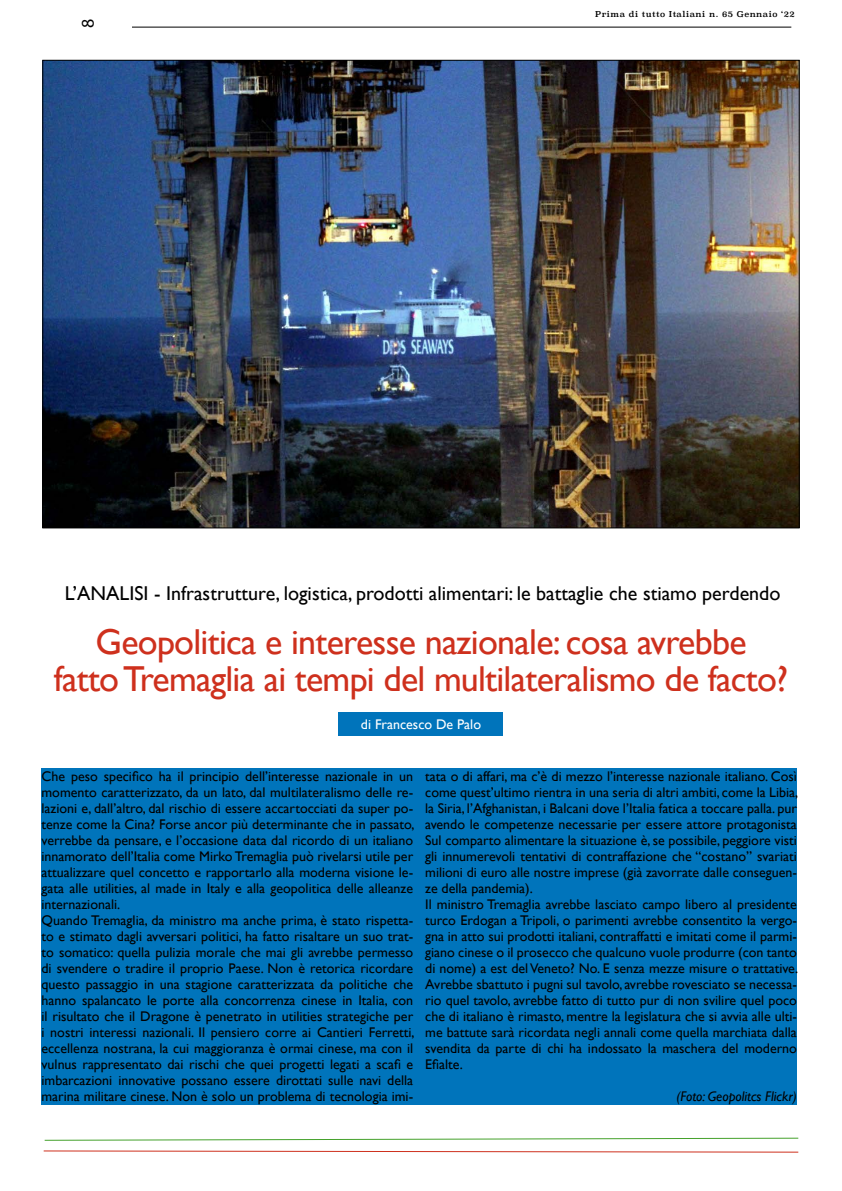
<style>
.page{position:relative;width:842px;height:1191px;background:#fff}
.page>*{position:absolute;margin:0;border:0;box-sizing:border-box;transform-origin:0 0}
.t1{font:36px/37px "Gill Sans";letter-spacing:-.02em;color:#ce301d;text-align:center}
.t2{font:20px "Gill Sans";color:#000}
.t3{font:18px "Myriad Pro";color:#000}
.t4{font:14px/16px "Gill Sans";color:#000}
.t5{font:italic 14px "Gill Sans";color:#000}
.t6{font:14px "Gill Sans";color:#fff}
.t7{font:8px "Superclarendon";letter-spacing:.06em;color:#000}
</style>
<div class="page">
<hr style="left:43px;top:27px;width:748px;height:1px;background:#000">
<div style="left:43px;top:7px;width:89px;height:28px;background:#fff"></div>
<svg style="left:44px;top:1137px;width:755px;height:4px"></svg>
<svg style="left:43px;top:1150px;width:756px;height:3px"></svg>
<img style="left:45px;top:62px;width:752px;height:464px">
<div style="left:41px;top:768px;width:756px;height:336px;background:#0074bb"></div>
<div style="left:338px;top:712px;width:165px;height:24px;background:#0074bb"></div>
<p class="t3" style="left:77px;top:28px;width:11px;rotate:-90deg">8</p>
<p class="t7" style="left:595px;top:9px;width:201px">Prima di tutto Italiani n. 65 Gennaio ‘22</p>
<h2 class="t2" style="left:65px;top:582px;width:717px">L’ANALISI - Infrastrutture, logistica, prodotti alimentari: le battaglie che stiamo perdendo</h2>
<h1 class="t1" style="left:54px;top:623px;width:736px">Geopolitica e interesse nazionale: cosa avrebbe<br>fatto Tremaglia ai tempi del multilateralismo de facto?</h1>
<p class="t6" style="left:361px;top:716px;width:122px">di Francesco De Palo</p>
<p class="t4" style="left:41px;top:768px;width:375px">Che peso specifico ha il principio dell’interesse nazionale in un momento caratterizzato, da un lato, dal multilateralismo delle re&shy;lazioni e, dall’altro, dal rischio di essere accartocciati da super po&shy;tenze come la Cina? Forse ancor più determinante che in passato, verrebbe da pensare, e l’occasione data dal ricordo di un italiano innamorato dell’Italia come Mirko Tremaglia può rivelarsi utile per attualizzare quel concetto e rapportarlo alla moderna visione le&shy;gata alle utilities, al made in Italy e alla geopolitica delle alleanze internazionali.<br>Quando Tremaglia, da ministro ma anche prima, è stato rispetta&shy;to e stimato dagli avversari politici, ha fatto risaltare un suo trat&shy;to somatico: quella pulizia morale che mai gli avrebbe permesso di svendere o tradire il proprio Paese. Non è retorica ricordare questo passaggio in una stagione caratterizzata da politiche che hanno spalancato le porte alla concorrenza cinese in Italia, con il risultato che il Dragone è penetrato in utilities strategiche per i nostri interessi nazionali. Il pensiero corre ai Cantieri Ferretti, eccellenza nostrana, la cui maggioranza è ormai cinese, ma con il vulnus rappresentato dai rischi che quei progetti legati a scafi e imbarcazioni innovative possano essere dirottati sulle navi della marina militare cinese. Non è solo un problema di tecnologia imi-</p>
<p class="t4" style="left:425px;top:768px;width:375px">tata o di affari, ma c’è di mezzo l’interesse nazionale italiano. Così come quest’ultimo rientra in una seria di altri ambiti, come la Libia, la Siria, l’Afghanistan, i Balcani dove l’Italia fatica a toccare palla. pur avendo le competenze necessarie per essere attore protagonista Sul comparto alimentare la situazione è, se possibile, peggiore visti gli innumerevoli tentativi di contraffazione che “costano” svariati milioni di euro alle nostre imprese (già zavorrate dalle conseguen&shy;ze della pandemia).<br>Il ministro Tremaglia avrebbe lasciato campo libero al presidente turco Erdogan a Tripoli, o parimenti avrebbe consentito la vergo&shy;gna in atto sui prodotti italiani, contraffatti e imitati come il parmi&shy;giano cinese o il prosecco che qualcuno vuole produrre (con tanto di nome) a est del Veneto? No. E senza mezze misure o trattative.<br>Avrebbe sbattuto i pugni sul tavolo, avrebbe rovesciato se necessa&shy;rio quel tavolo, avrebbe fatto di tutto pur di non svilire quel poco che di italiano è rimasto, mentre la legislatura che si avvia alle ulti&shy;me battute sarà ricordata negli annali come quella marchiata dalla svendita da parte di chi ha indossato la maschera del moderno Efialte.</p>
<p class="t5" style="left:676px;top:1088px;width:122px">(Foto: Geopolitcs Flickr)</p>
</div>
